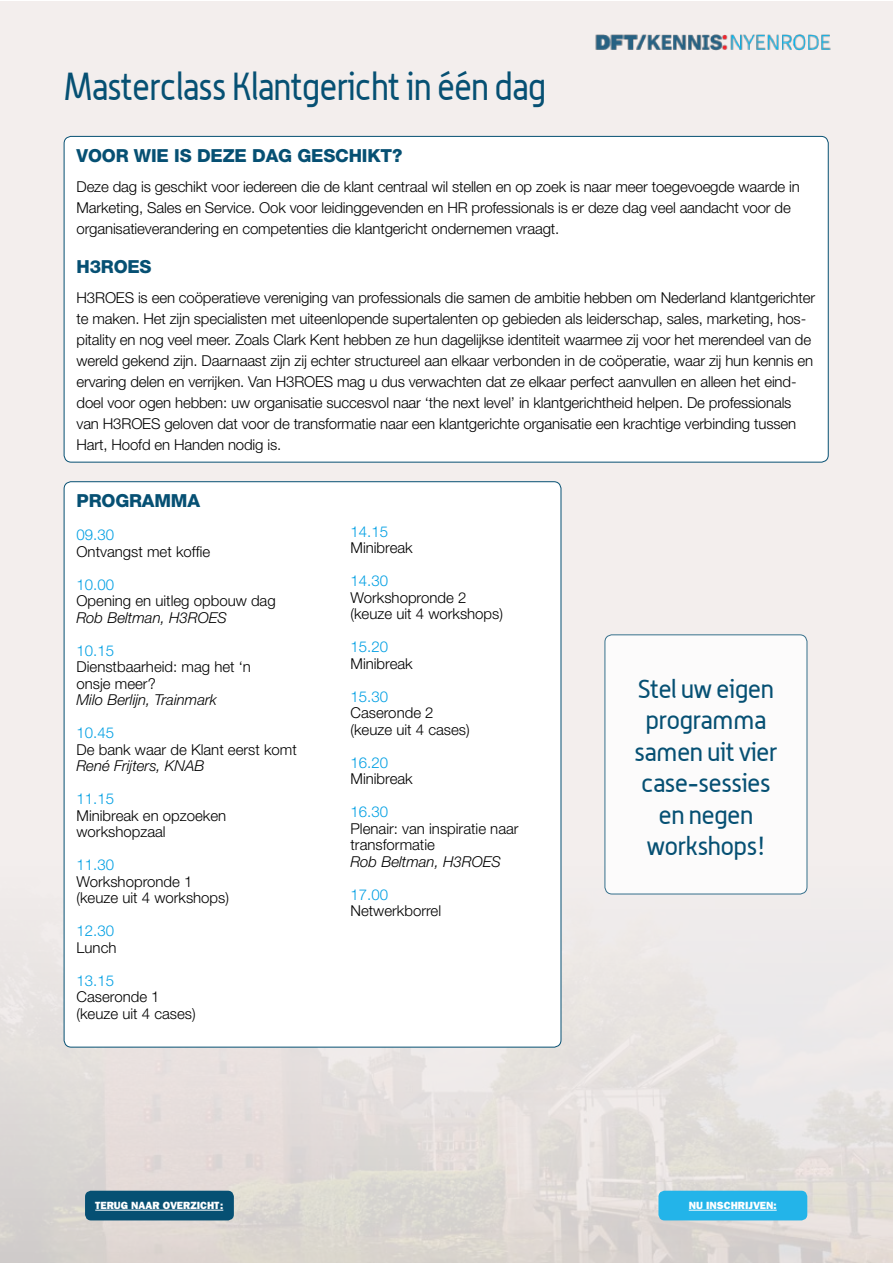
<style>
.page{position:relative;width:893px;height:1263px;background:#fff}
.page>*{position:absolute;margin:0;border:0;box-sizing:border-box;transform-origin:0 0}
.t1{font:38.1px "Alwyn";letter-spacing:-.03em;color:#065073;scale:.9 1}
.t2{font:25.5px/31.5px "Alwyn";letter-spacing:-.03em;color:#065073;text-align:center}
.t3{font:800 18px "Helvetica Neue LT Pro";letter-spacing:-.01em;color:#065073}
.t4{font:300 15px/21px "Helvetica Neue LT Pro";letter-spacing:-.01em;color:#000}
.t5{font:300 15px "Helvetica Neue LT Pro";color:#009fe3}
.t6{font:italic 300 15px "Helvetica Neue LT Pro";color:#000}
.t7{font:800 10.5px "Franklin Gothic";color:#fff}
</style>
<div class="page">
<div style="left:0;top:1px;width:892px;height:1262px;background:#f3eeed"></div>
<div style="left:64px;top:136px;width:764px;height:326px;background:#fff;border-radius:7px"></div>
<img style="left:595px;top:34px;width:236px;height:17px">
<img style="left:0;top:857px;width:892px;height:406px">
<div style="left:64px;top:482px;width:497px;height:565px;background:#fff;border-radius:7px"></div>
<div style="left:605px;top:635px;width:202px;height:259px;background:#fff;border-radius:7px"></div>
<div style="left:605px;top:634px;width:202px;height:260px;border:1px solid #065073;border-radius:7px"></div>
<div style="left:658px;top:1191px;width:149px;height:29px;background:#23b4e9;border-radius:6px"></div>
<hr style="left:689px;top:1210px;width:88px;height:1px;background:#fff">
<div style="left:85px;top:1191px;width:149px;height:29px;background:#065073;border-radius:6px"></div>
<hr style="left:95px;top:1210px;width:128px;height:1px;background:#fff">
<h1 class="t1" style="left:64px;top:64px;width:538px">Masterclass Klantgericht in één dag</h1>
<p class="t3" style="left:77px;top:145px;width:327px">VOOR WIE IS DEZE DAG GESCHIKT?</p>
<p class="t4" style="left:77px;top:176px;width:725px">Deze dag is geschikt voor iedereen die de klant centraal wil stellen en op zoek is naar meer toegevoegde waarde in<br>Marketing, Sales en Service. Ook voor leidinggevenden en HR professionals is er deze dag veel aandacht voor de organisatieverandering en competenties die klantgericht ondernemen vraagt.</p>
<p class="t3" style="left:77px;top:256px;width:77px">H3ROES</p>
<p class="t4" style="left:77px;top:287px;width:740px">H3ROES is een coöperatieve vereniging van professionals die samen de ambitie hebben om Nederland klantgerichter te maken. Het zĳn specialisten met uiteenlopende supertalenten op gebieden als leiderschap, sales, marketing, hos&shy;pitality en nog veel meer. Zoals Clark Kent hebben ze hun dagelĳkse identiteit waarmee zĳ voor het merendeel van de wereld gekend zĳn. Daarnaast zĳn zĳ echter structureel aan elkaar verbonden in de coöperatie, waar zĳ hun kennis en ervaring delen en verrĳken. Van H3ROES mag u dus verwachten dat ze elkaar perfect aanvullen en alleen het eind&shy;doel voor ogen hebben: uw organisatie succesvol naar ‘the next level’ in klantgerichtheid helpen. De professionals van H3ROES geloven dat voor de transformatie naar een klantgerichte organisatie een krachtige verbinding tussen Hart, Hoofd en Handen nodig is.</p>
<p class="t3" style="left:77px;top:490px;width:125px">PROGRAMMA</p>
<p class="t5" style="left:77px;top:525px;width:39px">09.30</p>
<p class="t4" style="left:77px;top:540px;width:135px">Ontvangst met koffie</p>
<p class="t5" style="left:77px;top:575px;width:39px">10.00</p>
<p class="t4" style="left:77px;top:590px;width:201px">Opening en uitleg opbouw dag</p>
<p class="t6" style="left:77px;top:608px;width:152px">Rob Beltman, H3ROES</p>
<p class="t5" style="left:77px;top:641px;width:39px">10.15</p>
<p class="t4" style="left:77px;top:658px;width:176px;line-height:16.5px">Dienstbaarheid: mag het ‘n onsje meer?</p>
<p class="t6" style="left:77px;top:691px;width:142px">Milo Berlijn, Trainmark</p>
<p class="t5" style="left:77px;top:723px;width:39px">10.45</p>
<p class="t4" style="left:77px;top:738px;width:222px">De bank waar de Klant eerst komt</p>
<p class="t6" style="left:77px;top:757px;width:130px">René Frijters, KNAB</p>
<p class="t5" style="left:77px;top:789px;width:39px">11.15</p>
<p class="t4" style="left:77px;top:807px;width:151px;line-height:16.5px">Minibreak en opzoeken workshopzaal</p>
<p class="t5" style="left:77px;top:855px;width:39px">11.30</p>
<p class="t4" style="left:77px;top:873px;width:154px;line-height:16.5px">Workshopronde 1 (keuze uit 4 workshops)</p>
<p class="t5" style="left:77px;top:921px;width:39px">12.30</p>
<p class="t4" style="left:77px;top:936px;width:42px">Lunch</p>
<p class="t5" style="left:77px;top:971px;width:39px">13.15</p>
<p class="t4" style="left:77px;top:988px;width:121px;line-height:16.5px">Caseronde 1 (keuze uit 4 cases)</p>
<p class="t5" style="left:350px;top:522px;width:39px">14.15</p>
<p class="t4" style="left:350px;top:537px;width:64px">Minibreak</p>
<p class="t5" style="left:350px;top:572px;width:39px">14.30</p>
<p class="t4" style="left:350px;top:589px;width:154px;line-height:16.5px">Workshopronde 2 (keuze uit 4 workshops)</p>
<p class="t5" style="left:350px;top:638px;width:39px">15.20</p>
<p class="t4" style="left:350px;top:653px;width:64px">Minibreak</p>
<p class="t5" style="left:350px;top:687px;width:39px">15.30</p>
<p class="t4" style="left:350px;top:704px;width:121px;line-height:16.5px">Caseronde 2 (keuze uit 4 cases)</p>
<p class="t5" style="left:350px;top:753px;width:39px">16.20</p>
<p class="t4" style="left:350px;top:768px;width:64px">Minibreak</p>
<p class="t5" style="left:350px;top:803px;width:39px">16.30</p>
<p class="t4" style="left:350px;top:820px;width:170px;line-height:16.5px">Plenair: van inspiratie naar transformatie</p>
<p class="t6" style="left:350px;top:852px;width:152px">Rob Beltman, H3ROES</p>
<p class="t5" style="left:350px;top:885px;width:39px">17.00</p>
<p class="t4" style="left:350px;top:900px;width:92px">Netwerkborrel</p>
<h2 class="t2" style="left:634px;top:673px;width:145px">Stel uw eigen programma samen uit vier case-sessies en negen workshops!</h2>
<p class="t7" style="left:95px;top:1199px;width:130px">TERUG NAAR OVERZICHT:</p>
<p class="t7" style="left:689px;top:1199px;width:89px">NU INSCHRIJVEN:</p>
</div>
